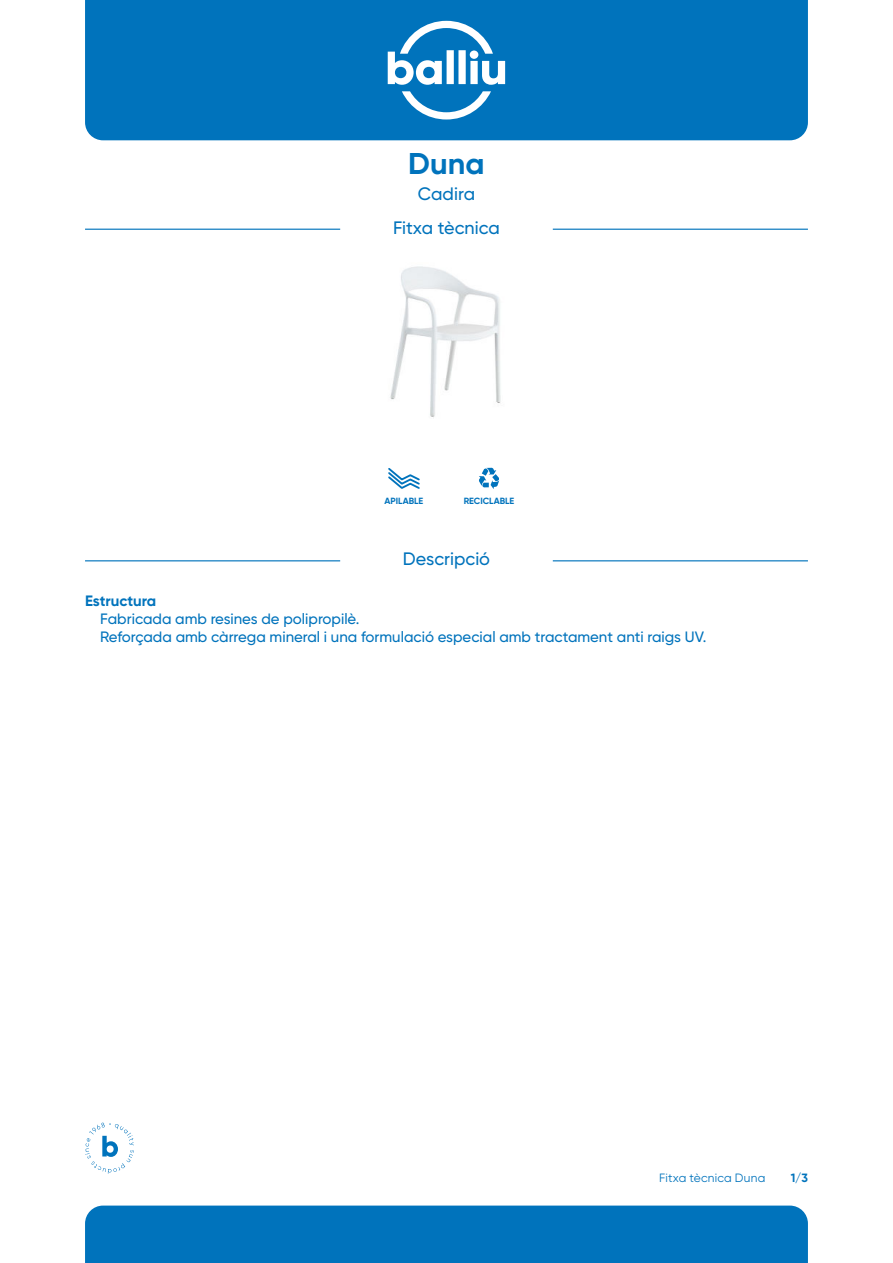
<style>
.page{position:relative;width:893px;height:1263px;background:#fff}
.page>*{position:absolute;margin:0;border:0;box-sizing:border-box;transform-origin:0 0}
.t1{font:700 30px "Gilroy";color:#0073bc}
.t2{font:500 18px/33.8px "Gilroy";color:#0073bc;text-align:center}
.t3{font:500 15px/18px "Gilroy";color:#0073bc}
.t4{font:700 15px "Gilroy";color:#0073bc}
.t5{font:12px "Gilroy";letter-spacing:.015em;color:#0073bc}
.t6{font:700 12px "Gilroy";color:#0073bc}
.t7{font:700 9px "Gilroy";color:#0073bc}
</style>
<div class="page">
<div style="left:85px;top:0;width:723px;height:140px;background:#0073bc"></div>
<svg style="left:388px;top:21px;width:117px;height:98px"></svg>
<div style="left:85px;top:1205px;width:723px;height:58px;background:#0073bc"></div>
<svg style="left:85px;top:1122px;width:49px;height:52px"></svg>
<svg style="left:388px;top:468px;width:32px;height:21px"></svg>
<svg style="left:479px;top:468px;width:20px;height:21px"></svg>
<hr style="left:553px;top:229px;width:255px;height:1px;background:#0073bc">
<hr style="left:85px;top:229px;width:255px;height:1px;background:#0073bc">
<hr style="left:553px;top:560px;width:255px;height:1px;background:#0073bc">
<hr style="left:85px;top:560px;width:255px;height:1px;background:#0073bc">
<img style="left:390px;top:266px;width:111px;height:151px">
<h1 class="t1" style="left:408px;top:150px;width:78px">Duna</h1>
<p class="t2" style="left:393px;top:178px;width:108px">Cadira<br>Fitxa tècnica</p>
<p class="t7" style="left:385px;top:497px;width:40px">APILABLE</p>
<p class="t7" style="left:464px;top:497px;width:52px">RECICLABLE</p>
<p class="t2" style="left:403px;top:543px;width:89px">Descripció</p>
<p class="t4" style="left:85px;top:594px;width:73px">Estructura</p>
<p class="t3" style="left:100px;top:610px;width:608px">Fabricada amb resines de polipropilè.<br>Reforçada amb càrrega mineral i una formulació especial amb tractament anti raigs UV.</p>
<p class="t5" style="left:659px;top:1172px;width:108px">Fitxa tècnica Duna</p>
<p class="t6" style="left:791px;top:1172px;width:19px">1/3</p>
</div>
